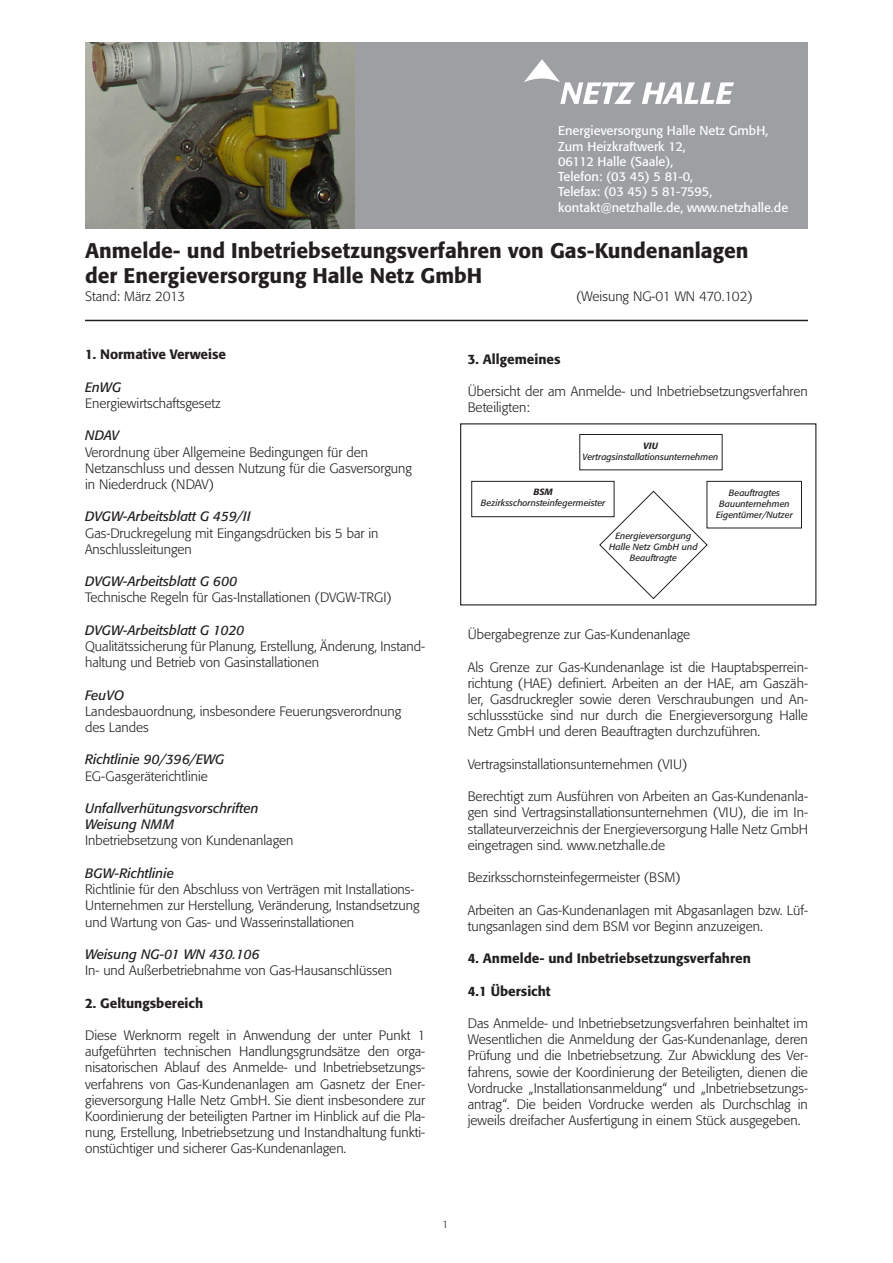
<style>
.page{position:relative;width:893px;height:1263px;background:#fff}
.page>*{position:absolute;margin:0;border:0;box-sizing:border-box;transform-origin:0 0}
.t1{font:500 21px "Formata";color:#231f20}
.t2{font:300 13.5px/16.2px "Formata";color:#231f20}
.t3{font:italic 13.5px "Formata";color:#231f20}
.t4{font:500 13.5px "Formata";color:#231f20}
.t5{font:12.75px "Formata";color:#fff}
.t6{font:300 10.5px "Formata";color:#231f20}
.t7{font:italic 9px "Formata";color:#231f20}
.t8{font:italic 500 9px "Formata";color:#231f20}
</style>
<div class="page">
<hr style="left:85px;top:320px;width:723px;height:1px;background:#231f20">
<div style="left:579px;top:434px;width:143px;height:36px;border:1px solid #231f20"></div>
<svg style="left:599px;top:490px;width:109px;height:110px"></svg>
<div style="left:471px;top:481px;width:143px;height:36px;border:1px solid #231f20"></div>
<div style="left:707px;top:481px;width:95px;height:47px;border:1px solid #231f20"></div>
<img style="left:85px;top:43px;width:271px;height:186px">
<div style="left:356px;top:43px;width:452px;height:186px;background:#9d9fa2"></div>
<svg style="left:524px;top:59px;width:111px;height:45px"></svg>
<svg style="left:642px;top:82px;width:92px;height:22px"></svg>
<p class="t5" style="left:558px;top:123px;width:212px">Energieversorgung Halle Netz GmbH,</p>
<p class="t5" style="left:558px;top:138px;width:129px">Zum Heizkraftwerk 12,</p>
<p class="t5" style="left:558px;top:154px;width:117px">06112 Halle (Saale),</p>
<p class="t5" style="left:558px;top:169px;width:136px">Telefon: (03 45) 5 81-0,</p>
<p class="t5" style="left:558px;top:184px;width:156px">Telefax: (03 45) 5 81-7595,</p>
<p class="t5" style="left:558px;top:199px;width:232px">kontakt@netzhalle.de, www.netzhalle.de</p>
<p class="t1" style="left:85px;top:237px;width:665px">Anmelde- und Inbetriebsetzungsverfahren von Gas-Kundenanlagen</p>
<p class="t1" style="left:85px;top:263px;width:399px">der Energieversorgung Halle Netz GmbH</p>
<p class="t2" style="left:85px;top:288px;width:102px">Stand: März 2013</p>
<p class="t2" style="left:576px;top:288px;width:178px">(Weisung NG-01 WN 470.102)</p>
<p class="t4" style="left:85px;top:346px;width:143px">1. Normative Verweise</p>
<p class="t3" style="left:85px;top:379px;width:38px">EnWG</p>
<p class="t2" style="left:85px;top:395px;width:137px">Energiewirtschaftsgesetz</p>
<p class="t3" style="left:85px;top:428px;width:36px">NDAV</p>
<p class="t2" style="left:85px;top:444px;width:328px">Verordnung über Allgemeine Bedingungen für den<br>Netzanschluss und dessen Nutzung für die Gasversorgung</p>
<p class="t2" style="left:85px;top:476px;width:131px">in Niederdruck (NDAV)</p>
<p class="t3" style="left:85px;top:509px;width:167px">DVGW-Arbeitsblatt G 459/II</p>
<p class="t2" style="left:85px;top:525px;width:295px">Gas-Druckregelung mit Eingangsdrücken bis 5 bar in</p>
<p class="t2" style="left:85px;top:541px;width:108px">Anschlussleitungen</p>
<p class="t3" style="left:85px;top:573px;width:154px">DVGW-Arbeitsblatt G 600</p>
<p class="t2" style="left:85px;top:590px;width:308px">Technische Regeln für Gas-Installationen (DVGW-TRGI)</p>
<p class="t3" style="left:85px;top:622px;width:161px">DVGW-Arbeitsblatt G 1020</p>
<p class="t2" style="left:85px;top:638px;width:342px">Qualitätssicherung für Planung, Erstellung, Änderung, Instand&shy;haltung und Betrieb von Gasinstallationen</p>
<p class="t3" style="left:85px;top:687px;width:41px">FeuVO</p>
<p class="t2" style="left:85px;top:703px;width:318px">Landesbauordnung, insbesondere Feuerungsverordnung</p>
<p class="t2" style="left:85px;top:719px;width:65px">des Landes</p>
<p class="t3" style="left:85px;top:752px;width:141px">Richtlinie 90/396/EWG</p>
<p class="t2" style="left:85px;top:768px;width:124px">EG-Gasgeräterichtlinie</p>
<p class="t3" style="left:85px;top:800px;width:175px">Unfallverhütungsvorschriften</p>
<p class="t3" style="left:85px;top:816px;width:91px">Weisung NMM</p>
<p class="t2" style="left:85px;top:833px;width:210px">Inbetriebsetzung von Kundenanlagen</p>
<p class="t3" style="left:85px;top:865px;width:91px">BGW-Richtlinie</p>
<p class="t2" style="left:85px;top:881px;width:331px">Richtlinie für den Abschluss von Verträgen mit Installations-</p>
<p class="t2" style="left:85px;top:897px;width:336px">Unternehmen zur Herstellung, Veränderung, Instandsetzung</p>
<p class="t2" style="left:85px;top:914px;width:270px">und Wartung von Gas- und Wasserinstallationen</p>
<p class="t3" style="left:85px;top:946px;width:176px">Weisung NG-01 WN 430.106</p>
<p class="t2" style="left:85px;top:962px;width:308px">In- und Außerbetriebnahme von Gas-Hausanschlüssen</p>
<p class="t4" style="left:85px;top:994px;width:120px">2. Geltungsbereich</p>
<p class="t2" style="left:85px;top:1027px;width:342px;text-align:justify">Diese Werknorm regelt in Anwendung der unter Punkt 1 aufgeführten technischen Handlungsgrundsätze den orga&shy;nisatorischen Ablauf des Anmelde- und Inbetriebsetzungs&shy;verfahrens von Gas-Kundenanlagen am Gasnetz der Ener&shy;gieversorgung Halle Netz GmbH. Sie dient insbesondere zur Koordinierung der beteiligten Partner im Hinblick auf die Pla&shy;nung, Erstellung, Inbetriebsetzung und Instandhaltung funkti&shy;onstüchtiger und sicherer Gas-Kundenanlagen.</p>
<p class="t4" style="left:468px;top:351px;width:94px">3. Allgemeines</p>
<p class="t2" style="left:468px;top:383px;width:342px">Übersicht der am Anmelde- und Inbetriebsetzungsverfahren<br>Beteiligten:</p>
<p class="t8" style="left:643px;top:440px;width:16px">VIU</p>
<p class="t7" style="left:583px;top:451px;width:137px">Vertragsinstallationsunternehmen</p>
<p class="t8" style="left:534px;top:487px;width:21px">BSM</p>
<p class="t7" style="left:481px;top:498px;width:126px">Bezirksschornsteinfegermeister</p>
<p class="t7" style="left:615px;top:530px;width:77px">Energieversorgung</p>
<p class="t7" style="left:609px;top:541px;width:90px">Halle Netz GmbH und</p>
<p class="t7" style="left:630px;top:552px;width:49px">Beauftragte</p>
<p class="t7" style="left:729px;top:488px;width:53px">Beauftragtes</p>
<p class="t7" style="left:719px;top:498px;width:72px">Bauunternehmen</p>
<p class="t7" style="left:716px;top:509px;width:78px">Eigentümer/Nutzer</p>
<p class="t2" style="left:468px;top:626px;width:224px">Übergabegrenze zur Gas-Kundenanlage</p>
<p class="t2" style="left:468px;top:659px;width:342px;text-align:justify">Als Grenze zur Gas-Kundenanlage ist die Hauptabsperrein&shy;richtung (HAE) definiert. Arbeiten an der HAE, am Gaszäh&shy;ler, Gasdruckregler sowie deren Verschraubungen und An&shy;schlussstücke sind nur durch die Energieversorgung Halle Netz GmbH und deren Beauftragten durchzuführen.</p>
<p class="t2" style="left:468px;top:756px;width:221px">Vertragsinstallationsunternehmen (VIU)</p>
<p class="t2" style="left:468px;top:788px;width:342px;text-align:justify">Berechtigt zum Ausführen von Arbeiten an Gas-Kundenanla&shy;gen sind Vertragsinstallationsunternehmen (VIU), die im In&shy;stallateurverzeichnis der Energieversorgung Halle Netz GmbH eingetragen sind. www.netzhalle.de</p>
<p class="t2" style="left:468px;top:869px;width:215px">Bezirksschornsteinfegermeister (BSM)</p>
<p class="t2" style="left:468px;top:902px;width:342px">Arbeiten an Gas-Kundenanlagen mit Abgasanlagen bzw. Lüf&shy;tungsanlagen sind dem BSM vor Beginn anzuzeigen.</p>
<p class="t4" style="left:468px;top:950px;width:285px">4. Anmelde- und Inbetriebsetzungsverfahren</p>
<p class="t4" style="left:468px;top:982px;width:84px">4.1 Übersicht</p>
<p class="t2" style="left:468px;top:1015px;width:342px;text-align:justify">Das Anmelde- und Inbetriebsetzungsverfahren beinhaltet im Wesentlichen die Anmeldung der Gas-Kundenanlage, deren Prüfung und die Inbetriebsetzung. Zur Abwicklung des Ver&shy;fahrens, sowie der Koordinierung der Beteiligten, dienen die Vordrucke „Installationsanmeldung“ und „Inbetriebsetzungs&shy;antrag“. Die beiden Vordrucke werden als Durchschlag in jeweils dreifacher Ausfertigung in einem Stück ausgegeben.</p>
<p class="t6" style="left:442px;top:1218px;width:8px">1</p>
</div>
